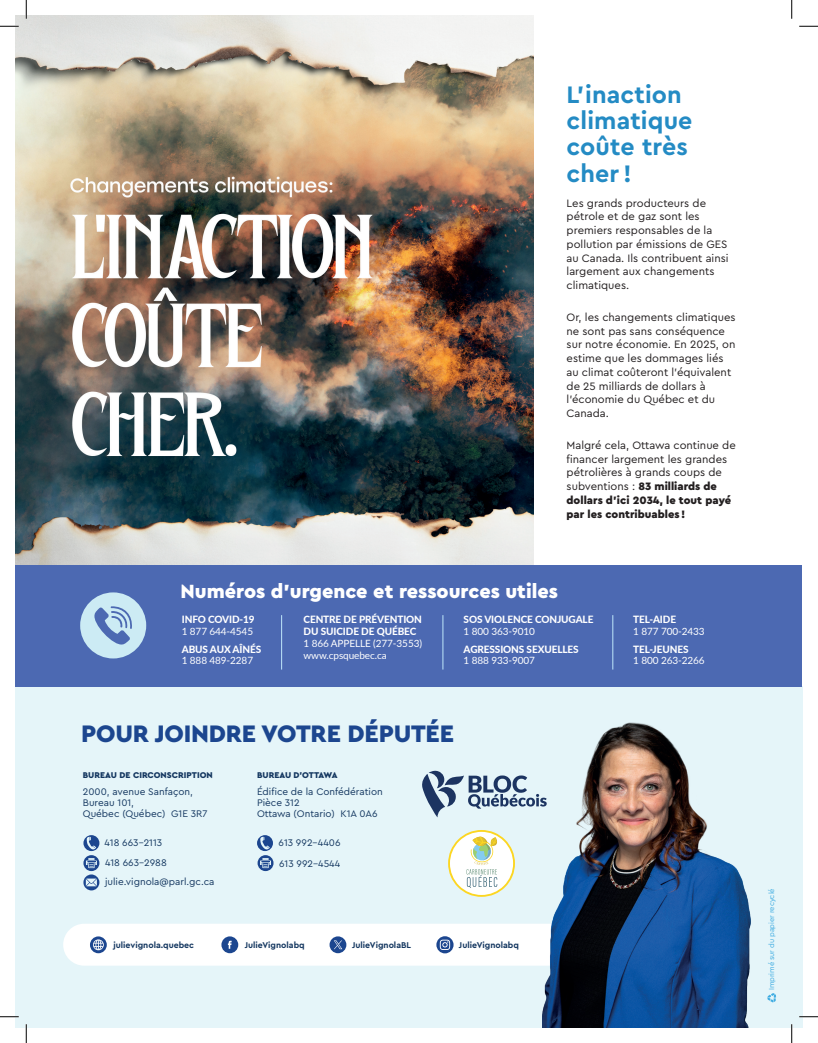
<style>
.page{position:relative;width:818px;height:1043px;background:#fff}
.page>*{position:absolute;margin:0;border:0;box-sizing:border-box;transform-origin:0 0}
.t1{font:700 25px/26.2px "Cera Pro";letter-spacing:.005em;color:#248bc4}
.t2{font:900 25px "Cera Pro";letter-spacing:-.01em;color:#1c468f}
.t3{font:900 20px "Cera Pro";color:#fff}
.t4{font:11.25px/13.8px "Cera Pro";color:#231f20}
.t5{font:10px/11.2px "Cera Pro";color:#143760}
.t6{font:800 10px/11.9px "Lato";letter-spacing:-.01em;color:#fff}
.t7{font:10px/11.9px "Lato";letter-spacing:-.01em;color:#fff}
.t8{font:700 8.75px "Cera Pro";color:#143760}
.t9{font:900 8.75px "Cera Pro";color:#143760}
.t10{font:7.5px "Cera Pro";letter-spacing:-.01em;color:#40ade2}
.s1{font-weight:900}
</style>
<div class="page">
<div style="left:15px;top:686px;width:787px;height:342px;background:#e5f5f9"></div>
<div style="left:63px;top:923px;width:543px;height:42px;background:#fff;border-radius:21px"></div>
<svg style="left:257px;top:835px;width:16px;height:36px"></svg>
<svg style="left:422px;top:770px;width:120px;height:47px"></svg>
<svg style="left:83px;top:835px;width:16px;height:55px"></svg>
<img style="left:542px;top:722px;width:231px;height:305px">
<svg style="left:448px;top:830px;width:67px;height:66px"></svg>
<svg style="left:767px;top:993px;width:9px;height:9px"></svg>
<img style="left:15px;top:15px;width:518px;height:550px">
<div style="left:15px;top:565px;width:786px;height:121px;background:#4c69b2"></div>
<div style="left:80px;top:592px;width:66px;height:66px;background:#ccebf4;border-radius:50%"></div>
<svg style="left:94px;top:606px;width:38px;height:39px"></svg>
<hr style="left:281px;top:615px;width:1px;height:54px;background:#bfe7fa">
<hr style="left:442px;top:615px;width:1px;height:54px;background:#bfe7fa">
<hr style="left:612px;top:615px;width:1px;height:54px;background:#bfe7fa">
<svg style="left:90px;top:936px;width:17px;height:17px"></svg>
<svg style="left:93px;top:939px;width:11px;height:11px"></svg>
<div style="left:221px;top:936px;width:17px;height:17px;background:#1c468f;border-radius:50%"></div>
<svg style="left:228px;top:940px;width:3px;height:8px"></svg>
<div style="left:329px;top:936px;width:17px;height:17px;background:#1c468f;border-radius:50%"></div>
<svg style="left:334px;top:940px;width:8px;height:9px"></svg>
<svg style="left:436px;top:936px;width:17px;height:17px"></svg>
<svg style="left:440px;top:939px;width:10px;height:11px"></svg>
<svg style="left:0;top:25px;width:19px;height:2px"></svg>
<svg style="left:799px;top:25px;width:19px;height:2px"></svg>
<svg style="left:0;top:1016px;width:19px;height:1px"></svg>
<svg style="left:799px;top:1015px;width:19px;height:2px"></svg>
<svg style="left:25px;top:0;width:2px;height:19px"></svg>
<svg style="left:25px;top:1024px;width:2px;height:18px"></svg>
<svg style="left:791px;top:0;width:1px;height:19px"></svg>
<svg style="left:791px;top:1024px;width:1px;height:18px"></svg>
<h1 class="t1" style="left:566px;top:80px;width:127px">L’inaction climatique coûte très cher !</h1>
<p class="t4" style="left:566px;top:195px;width:163px">Les grands producteurs de pétrole et de gaz sont les premiers responsables de la pollution par émissions de GES au Canada. Ils contribuent ainsi largement aux changements climatiques.</p>
<p class="t4" style="left:566px;top:310px;width:170px">Or, les changements climatiques ne sont pas sans conséquence sur notre économie. En 2025, on estime que les dommages liés au climat coûteront l’équivalent de 25 milliards de dollars à l’économie du Québec et du<br>Canada.</p>
<p class="t4" style="left:566px;top:438px;width:171px">Malgré cela, Ottawa continue de financer largement les grandes pétrolières à grands coups de subventions : <span class="s1">83 milliards de dollars d’ici 2034, le tout payé par les contribuables !</span></p>
<h2 class="t3" style="left:181px;top:578px;width:379px">Numéros d’urgence et ressources utiles</h2>
<p class="t6" style="left:182px;top:613px;width:74px">INFO COVID-19</p>
<p class="t7" style="left:182px;top:625px;width:73px">1 877 644-4545</p>
<p class="t6" style="left:182px;top:642px;width:81px">ABUS AUX AÎNÉS</p>
<p class="t7" style="left:182px;top:654px;width:73px">1 888 489-2287</p>
<p class="t6" style="left:303px;top:613px;width:120px">CENTRE DE PRÉVENTION<br>DU SUICIDE DE QUÉBEC</p>
<p class="t7" style="left:303px;top:637px;width:120px">1 866 APPELLE (277-3553) www.cpsquebec.ca</p>
<p class="t6" style="left:463px;top:613px;width:131px">SOS VIOLENCE CONJUGALE</p>
<p class="t7" style="left:463px;top:625px;width:73px">1 800 363-9010</p>
<p class="t6" style="left:463px;top:642px;width:117px">AGRESSIONS SEXUELLES</p>
<p class="t7" style="left:463px;top:654px;width:73px">1 888 933-9007</p>
<h1 class="t2" style="left:81px;top:717px;width:374px">POUR JOINDRE VOTRE DÉPUTÉE</h1>
<p class="t9" style="left:83px;top:769px;width:131px">BUREAU DE CIRCONSCRIPTION</p>
<p class="t5" style="left:83px;top:785px;width:126px">2000, avenue Sanfaçon,<br>Bureau 101,<br>Québec (Québec) G1E 3R7</p>
<p class="t9" style="left:257px;top:769px;width:82px">BUREAU D’OTTAWA</p>
<p class="t5" style="left:257px;top:785px;width:127px">Édifice de la Confédération<br>Pièce 312<br>Ottawa (Ontario) K1A 0A6</p>
<p class="t5" style="left:278px;top:831px;width:63px;line-height:21.2px">613 992-4406<br>613 992-4544</p>
<p class="t5" style="left:104px;top:832px;width:111px;line-height:19.6px">418 663-2113<br>418 663-2988 julie.vignola@parl.gc.ca</p>
<p class="t8" style="left:113px;top:939px;width:82px">julievignola.quebec</p>
<p class="t8" style="left:245px;top:939px;width:61px">JulieVignolabq</p>
<p class="t8" style="left:352px;top:939px;width:60px">JulieVignolaBL</p>
<p class="t8" style="left:459px;top:939px;width:61px">JulieVignolabq</p>
<p class="t6" style="left:633px;top:613px;width:44px">TEL-AIDE</p>
<p class="t7" style="left:633px;top:625px;width:73px">1 877 700-2433</p>
<p class="t6" style="left:633px;top:642px;width:57px">TEL-JEUNES</p>
<p class="t7" style="left:633px;top:654px;width:73px">1 800 263-2266</p>
<p class="t10" style="left:766px;top:990px;width:103px;rotate:-90deg">Imprimé sur du papier recyclé</p>
</div>
